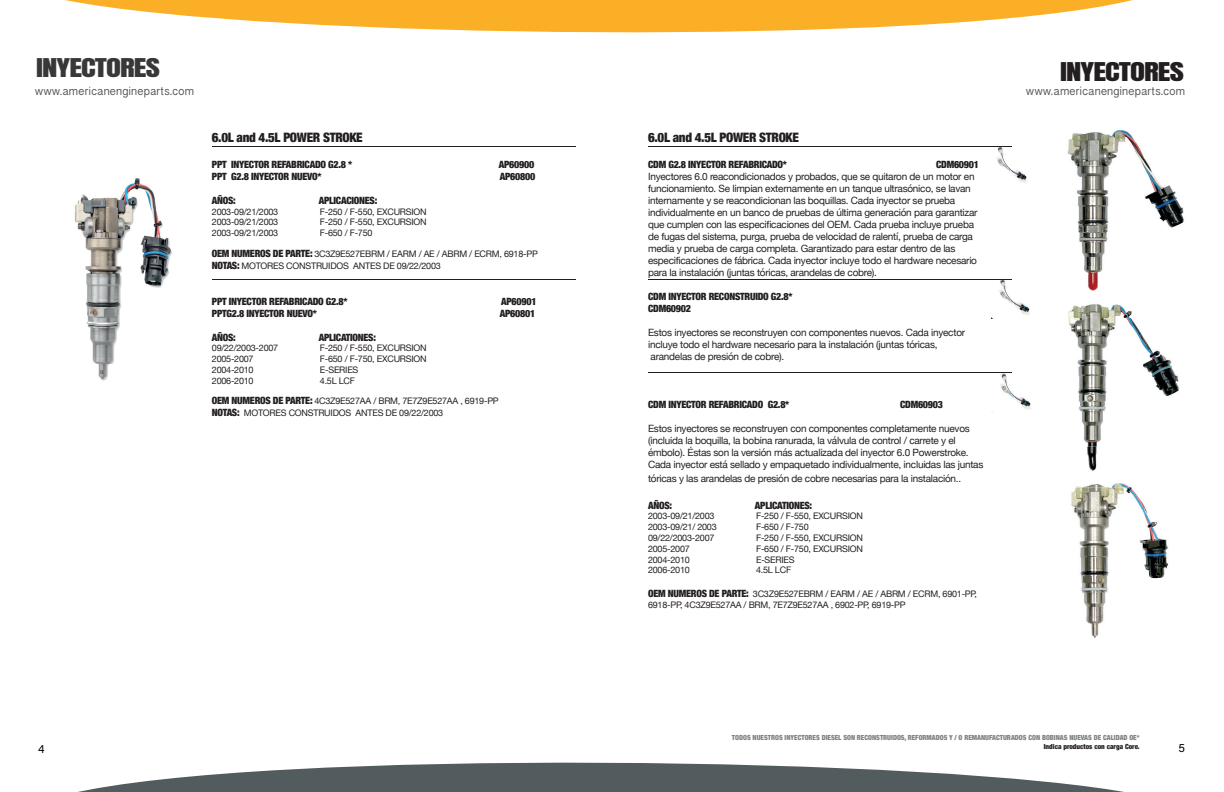
<style>
.page{position:relative;width:1224px;height:792px;background:#fff}
.page>*{position:absolute;margin:0;border:0;box-sizing:border-box;transform-origin:0 0}
.t1{font:22px "Anton";letter-spacing:-.03em;color:#383839;scale:1.4 1}
.t2{font:22px "Anton";letter-spacing:-.03em;color:#231f20;scale:1.4 1}
.t3{font:900 condensed 13px "Helvetica Neue";letter-spacing:-.025em;color:#231f20}
.t4{font:12px "Khmer Sangam MN";letter-spacing:.01em;color:#4f504c}
.t5{font:12px "Acumin Variable Concept";color:#000001}
.t6{font:10px/12px "Helvetica Neue";letter-spacing:-.025em;color:#231f20}
.t7{font:900 condensed 10px/12px "Helvetica Neue";letter-spacing:-.025em;color:#231f20}
.t8{font:9px/12px "Helvetica Neue";letter-spacing:-.025em;color:#231f20}
.t9{font:900 condensed 7px "Helvetica Neue";color:#808285}
.t10{font:900 condensed 7px "Helvetica Neue";color:#231f20}
.s1{font-weight:900;font-stretch:condensed;font-size:10px}
</style>
<div class="page">
<svg style="left:65px;top:0;width:1068px;height:33px;fill:#fbaf27"></svg>
<svg style="left:78px;top:762px;width:1046px;height:30px;fill:#525b5d"></svg>
<hr style="left:212px;top:146px;width:363px;height:1px;background:#231f20">
<hr style="left:212px;top:279px;width:363px;height:1px;background:#231f20">
<img style="left:75px;top:178px;width:97px;height:203px">
<img style="left:1068px;top:130px;width:116px;height:136px">
<img style="left:1068px;top:318px;width:111px;height:129px">
<img style="left:1068px;top:266px;width:64px;height:52px">
<img style="left:1071px;top:487px;width:98px;height:151px">
<img style="left:1076px;top:447px;width:53px;height:40px">
<img style="left:997px;top:146px;width:30px;height:37px">
<img style="left:991px;top:279px;width:39px;height:40px">
<img style="left:991px;top:372px;width:40px;height:40px">
<hr style="left:648px;top:146px;width:363px;height:1px;background:#231f20">
<hr style="left:648px;top:279px;width:363px;height:1px;background:#231f20">
<hr style="left:648px;top:372px;width:363px;height:1px;background:#231f20">
<h1 class="t1" style="left:36px;top:57px;width:90px">INYECTORES</h1>
<h1 class="t2" style="left:1060px;top:61px;width:90px">INYECTORES</h1>
<p class="t4" style="left:35px;top:84px;width:160px">www.americanengineparts.com</p>
<p class="t4" style="left:1026px;top:84px;width:160px">www.americanengineparts.com</p>
<h2 class="t3" style="left:212px;top:126px;width:152px">6.0L and 4.5L POWER STROKE</h2>
<h2 class="t3" style="left:648px;top:126px;width:152px">6.0L and 4.5L POWER STROKE</h2>
<p class="t7" style="left:212px;top:158px;width:142px">PPT INYECTOR REFABRICADO G2.8 *</p>
<p class="t7" style="left:499px;top:158px;width:37px">AP60900</p>
<p class="t7" style="left:212px;top:170px;width:111px">PPT G2.8 INYECTOR NUEVO*</p>
<p class="t7" style="left:500px;top:170px;width:37px">AP60800</p>
<p class="t7" style="left:212px;top:194px;width:26px">AÑOS:</p>
<p class="t7" style="left:319px;top:194px;width:60px">APLICACIONES:</p>
<p class="t8" style="left:212px;top:206px;width:68px">2003-09/21/2003</p>
<p class="t8" style="left:320px;top:206px;width:108px">F-250 / F-550, EXCURSION</p>
<p class="t8" style="left:212px;top:217px;width:68px">2003-09/21/2003</p>
<p class="t8" style="left:320px;top:217px;width:108px">F-250 / F-550, EXCURSION</p>
<p class="t8" style="left:212px;top:227px;width:68px">2003-09/21/2003</p>
<p class="t8" style="left:320px;top:227px;width:54px">F-650 / F-750</p>
<p class="t8" style="left:212px;top:248px;width:327px"><span class="s1">OEM NUMEROS DE PARTE:</span> 3C3Z9E527EBRM / EARM / AE / ABRM / ECRM, 6918-PP<br><span class="s1">NOTAS:</span> MOTORES CONSTRUIDOS ANTES DE 09/22/2003</p>
<p class="t7" style="left:212px;top:294px;width:137px">PPT INYECTOR REFABRICADO G2.8*</p>
<p class="t7" style="left:501px;top:294px;width:37px">AP60901</p>
<p class="t7" style="left:212px;top:306px;width:106px">PPTG2.8 INYECTOR NUEVO*</p>
<p class="t7" style="left:500px;top:306px;width:37px">AP60801</p>
<p class="t7" style="left:212px;top:330px;width:26px">AÑOS:</p>
<p class="t7" style="left:319px;top:330px;width:59px">APLICATIONES:</p>
<p class="t8" style="left:212px;top:343px;width:68px">09/22/2003-2007</p>
<p class="t8" style="left:320px;top:343px;width:108px">F-250 / F-550, EXCURSION</p>
<p class="t8" style="left:212px;top:353px;width:43px">2005-2007</p>
<p class="t8" style="left:320px;top:353px;width:108px">F-650 / F-750, EXCURSION</p>
<p class="t8" style="left:212px;top:364px;width:43px">2004-2010</p>
<p class="t8" style="left:320px;top:364px;width:40px">E-SERIES</p>
<p class="t8" style="left:212px;top:375px;width:43px">2006-2010</p>
<p class="t8" style="left:320px;top:375px;width:37px">4.5L LCF</p>
<p class="t8" style="left:212px;top:395px;width:288px"><span class="s1">OEM NUMEROS DE PARTE:</span> 4C3Z9E527AA / BRM, 7E7Z9E527AA , 6919-PP<br><span class="s1">NOTAS:</span> MOTORES CONSTRUIDOS ANTES DE 09/22/2003</p>
<p class="t7" style="left:648px;top:158px;width:140px">CDM G2.8 INYECTOR REFABRICADO*</p>
<p class="t7" style="left:936px;top:158px;width:44px">CDM60901</p>
<p class="t6" style="left:648px;top:171px;width:331px">Inyectores 6.0 reacondicionados y probados, que se quitaron de un motor en funcionamiento. Se limpian externamente en un tanque ultrasónico, se lavan internamente y se reacondicionan las boquillas. Cada inyector se prueba individualmente en un banco de pruebas de última generación para garantizar que cumplen con las especificaciones del OEM. Cada prueba incluye prueba de fugas del sistema, purga, prueba de velocidad de ralentí, prueba de carga media y prueba de carga completa. Garantizado para estar dentro de las especificaciones de fábrica. Cada inyector incluye todo el hardware necesario para la instalación (juntas tóricas, arandelas de cobre).</p>
<p class="t7" style="left:648px;top:290px;width:146px">CDM INYECTOR RECONSTRUIDO G2.8*<br>CDM60902</p>
<p class="t6" style="left:648px;top:327px;width:319px">Estos inyectores se reconstruyen con componentes nuevos. Cada inyector incluye todo el hardware necesario para la instalación (juntas tóricas, arandelas de presión de cobre).</p>
<p class="t7" style="left:648px;top:398px;width:143px">CDM INYECTOR REFABRICADO G2.8*</p>
<p class="t7" style="left:900px;top:398px;width:44px">CDM60903</p>
<p class="t6" style="left:648px;top:423px;width:337px">Estos inyectores se reconstruyen con componentes completamente nuevos (incluida la boquilla, la bobina ranurada, la válvula de control / carrete y el émbolo). Éstas son la versión más actualizada del inyector 6.0 Powerstroke.<br>Cada inyector está sellado y empaquetado individualmente, incluidas las juntas</p>
<p class="t6" style="left:648px;top:473px;width:315px">tóricas y las arandelas de presión de cobre necesarias para la instalación..</p>
<p class="t7" style="left:648px;top:498px;width:26px">AÑOS:</p>
<p class="t7" style="left:755px;top:498px;width:59px">APLICATIONES:</p>
<p class="t8" style="left:648px;top:511px;width:68px">2003-09/21/2003</p>
<p class="t8" style="left:756px;top:511px;width:108px">F-250 / F-550, EXCURSION</p>
<p class="t8" style="left:648px;top:521px;width:70px">2003-09/21/ 2003</p>
<p class="t8" style="left:756px;top:521px;width:54px">F-650 / F-750</p>
<p class="t8" style="left:648px;top:532px;width:68px">09/22/2003-2007</p>
<p class="t8" style="left:756px;top:532px;width:108px">F-250 / F-550, EXCURSION</p>
<p class="t8" style="left:648px;top:543px;width:43px">2005-2007</p>
<p class="t8" style="left:756px;top:543px;width:108px">F-650 / F-750, EXCURSION</p>
<p class="t8" style="left:648px;top:554px;width:43px">2004-2010</p>
<p class="t8" style="left:756px;top:554px;width:40px">E-SERIES</p>
<p class="t8" style="left:648px;top:565px;width:43px">2006-2010</p>
<p class="t8" style="left:756px;top:565px;width:37px">4.5L LCF</p>
<p class="t8" style="left:648px;top:589px;width:330px;line-height:10.8px"><span class="s1">OEM NUMEROS DE PARTE:</span> 3C3Z9E527EBRM / EARM / AE / ABRM / ECRM, 6901-PP,<br>6918-PP, 4C3Z9E527AA / BRM, 7E7Z9E527AA , 6902-PP, 6919-PP</p>
<p class="t9" style="left:732px;top:732px;width:409px">TODOS NUESTROS INYECTORES DIESEL SON RECONSTRUIDOS, REFORMADOS Y / O REMANUFACTURADOS CON BOBINAS NUEVAS DE CALIDAD OE*</p>
<p class="t10" style="left:1044px;top:740px;width:97px">Indica productos con carga Core.</p>
<p class="t5" style="left:38px;top:741px;width:8px">4</p>
<p class="t5" style="left:1179px;top:740px;width:8px">5</p>
</div>
